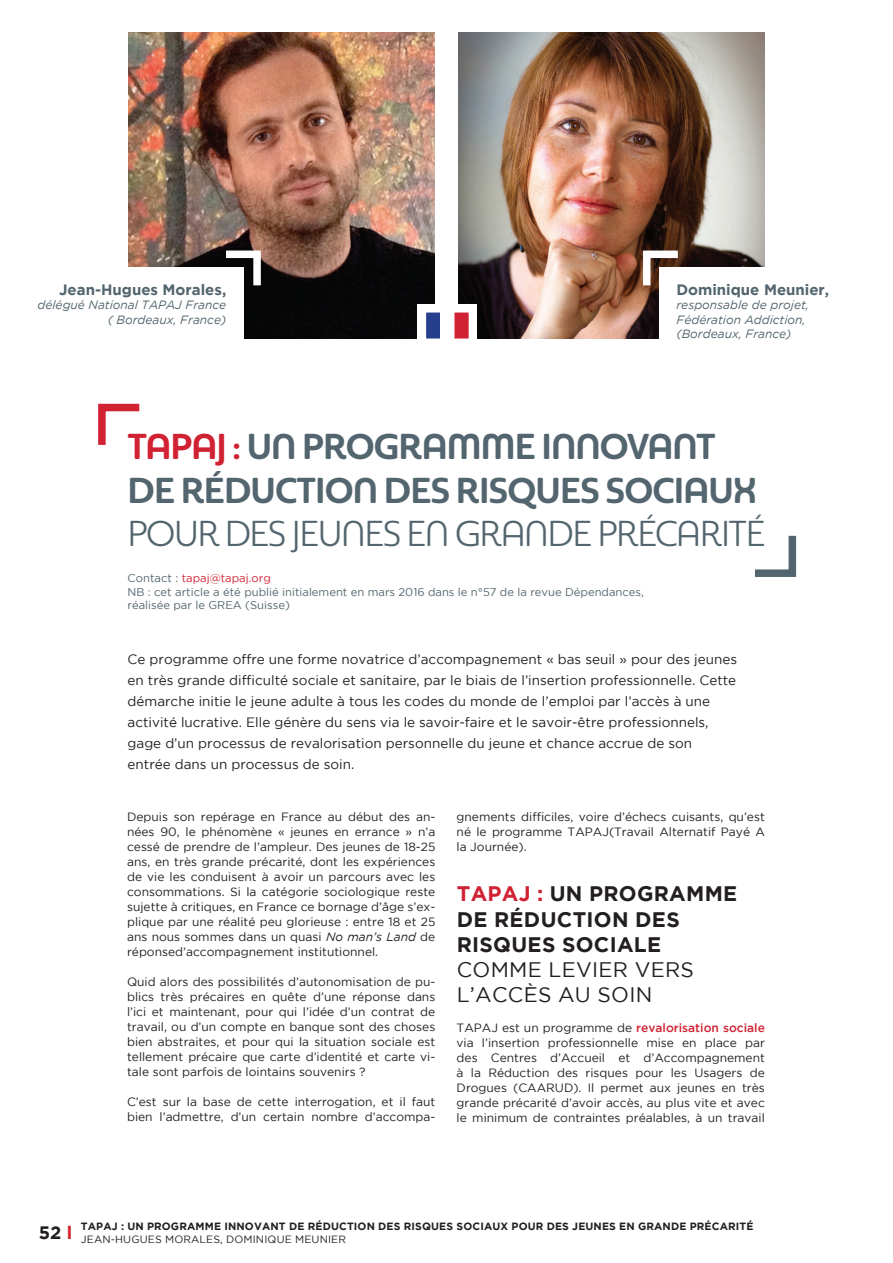
<style>
.page{position:relative;width:893px;height:1263px;background:#fff}
.page>*{position:absolute;margin:0;border:0;box-sizing:border-box;transform-origin:0 0}
.t1{font:36px/43.2px "Sangli Nor Bol";letter-spacing:-.025em;color:#53656e}
.t2{font:700 21px/25.2px "Gotham";letter-spacing:.015em;color:#231f20}
.t3{font:21px "Gotham";letter-spacing:.015em;color:#231f20}
.t4{font:700 18px "Gotham";color:#231f20}
.t5{font:700 15px "Gotham";color:#53656e}
.t6{font:13.5px/21px "Gotham";color:#231f20}
.t7{font:12px/15px "Gotham";color:#231f20;text-align:justify}
.t8{font:italic 12px "Gotham";color:#53656e}
.t9{font:11.25px "Gotham";color:#53656e}
.t10{font:11.25px "Gotham";color:#d12233}
.t11{font:700 10.5px "Gotham";letter-spacing:.015em;color:#231f20}
.t12{font:10.5px "Gotham";letter-spacing:.015em;color:#231f20}
.s1{color:#d12233}
.s2{font-family:"Sangli Nor Reg"}
.s3{color:#53656e}
.s4{font-style:italic}
.s5{font-weight:500;color:#d12233}
.s6{color:#d1232a}
</style>
<div class="page">
<img style="left:459px;top:32px;width:306px;height:306px">
<svg style="left:639px;top:247px;width:46px;height:46px"></svg>
<img style="left:128px;top:32px;width:307px;height:306px">
<svg style="left:219px;top:247px;width:46px;height:46px"></svg>
<div style="left:418px;top:304px;width:59px;height:43px;background:#fff"></div>
<svg style="left:426px;top:312px;width:14px;height:26px"></svg>
<svg style="left:454px;top:312px;width:15px;height:26px"></svg>
<div style="left:0;top:267px;width:243px;height:112px;background:#fff"></div>
<div style="left:659px;top:267px;width:234px;height:88px;background:#fff"></div>
<svg style="left:98px;top:403px;width:42px;height:42px"></svg>
<svg style="left:755px;top:535px;width:42px;height:42px"></svg>
<p class="t5" style="left:59px;top:281px;width:169px">Jean-Hugues Morales,</p>
<p class="t8" style="left:37px;top:298px;width:190px">délégué National TAPAJ France</p>
<p class="t8" style="left:108px;top:313px;width:120px">( Bordeaux, France)</p>
<p class="t5" style="left:676px;top:281px;width:154px">Dominique Meunier,</p>
<p class="t8" style="left:676px;top:298px;width:134px">responsable de projet,</p>
<p class="t8" style="left:676px;top:313px;width:131px">Fédération Addiction,</p>
<p class="t8" style="left:676px;top:327px;width:116px">(Bordeaux, France)</p>
<p class="t1" style="left:128px;top:426px;width:639px"><span class="s1">TAPAJ :</span> UN PROGRAMME INNOVANT<br>DE RÉDUCTION DES RISQUES SOCIAUX<br><span class="s2">POUR DES JEUNES EN GRANDE PRÉCARITÉ</span></p>
<p class="t10" style="left:128px;top:572px;width:145px"><span class="s3">Contact :</span> tapaj@tapaj.org</p>
<p class="t9" style="left:128px;top:586px;width:518px">NB : cet article a été publié initialement en mars 2016 dans le n°57 de la revue Dépendances,</p>
<p class="t9" style="left:128px;top:599px;width:164px">réalisée par le GREA (Suisse)</p>
<p class="t6" style="left:128px;top:648px;width:611px">Ce programme offre une forme novatrice d’accompagnement « bas seuil » pour des jeunes en très grande difficulté sociale et sanitaire, par le biais de l’insertion professionnelle. Cette démarche initie le jeune adulte à tous les codes du monde de l’emploi par l’accès à une activité lucrative. Elle génère du sens via le savoir-faire et le savoir-être professionnels, gage d’un processus de revalorisation personnelle du jeune et chance accrue de son entrée dans un processus de soin.</p>
<p class="t7" style="left:127px;top:809px;width:310px">Depuis son repérage en France au début des an&shy;nées 90, le phénomène « jeunes en errance » n’a cessé de prendre de l’ampleur. Des jeunes de 18-25 ans, en très grande précarité, dont les expériences de vie les conduisent à avoir un parcours avec les consommations. Si la catégorie sociologique reste sujette à critiques, en France ce bornage d’âge s’ex&shy;plique par une réalité peu glorieuse : entre 18 et 25 ans nous sommes dans un quasi <span class="s4">No man’s Land</span> de réponsed’accompagnement institutionnel.</p>
<p class="t7" style="left:127px;top:974px;width:310px">Quid alors des possibilités d’autonomisation de pu&shy;blics très précaires en quête d’une réponse dans l’ici et maintenant, pour qui l’idée d’un contrat de travail, ou d’un compte en banque sont des choses bien abstraites, et pour qui la situation sociale est tellement précaire que carte d’identité et carte vi&shy;tale sont parfois de lointains souvenirs ?</p>
<p class="t7" style="left:127px;top:1094px;width:310px">C’est sur la base de cette interrogation, et il faut bien l’admettre, d’un certain nombre d’accompa-</p>
<p class="t7" style="left:457px;top:809px;width:310px">gnements difficiles, voire d’échecs cuisants, qu’est né le programme TAPAJ(Travail Alternatif Payé A la Journée).</p>
<p class="t2" style="left:457px;top:881px;width:282px"><span class="s1">TAPAJ :</span> UN PROGRAMME</p>
<p class="t2" style="left:457px;top:906px;width:224px">DE RÉDUCTION DES<br>RISQUES SOCIALE</p>
<p class="t3" style="left:457px;top:958px;width:239px">COMME LEVIER VERS</p>
<p class="t3" style="left:457px;top:983px;width:197px">L’ACCÈS AU SOIN</p>
<p class="t7" style="left:457px;top:1020px;width:310px">TAPAJ est un programme de <span class="s5">revalorisation sociale </span>via l’insertion professionnelle mise en place par des Centres d’Accueil et d’Accompagnement à la Réduction des risques pour les Usagers de Drogues (CAARUD). Il permet aux jeunes en très grande précarité d’avoir accès, au plus vite et avec le minimum de contraintes préalables, à un travail</p>
<p class="t4" style="left:39px;top:1222px;width:35px">52 <span class="s6">l</span></p>
<p class="t11" style="left:81px;top:1220px;width:674px">TAPAJ : UN PROGRAMME INNOVANT DE RÉDUCTION DES RISQUES SOCIAUX POUR DES JEUNES EN GRANDE PRÉCARITÉ</p>
<p class="t12" style="left:81px;top:1233px;width:267px">JEAN-HUGUES MORALES, DOMINIQUE MEUNIER</p>
</div>
